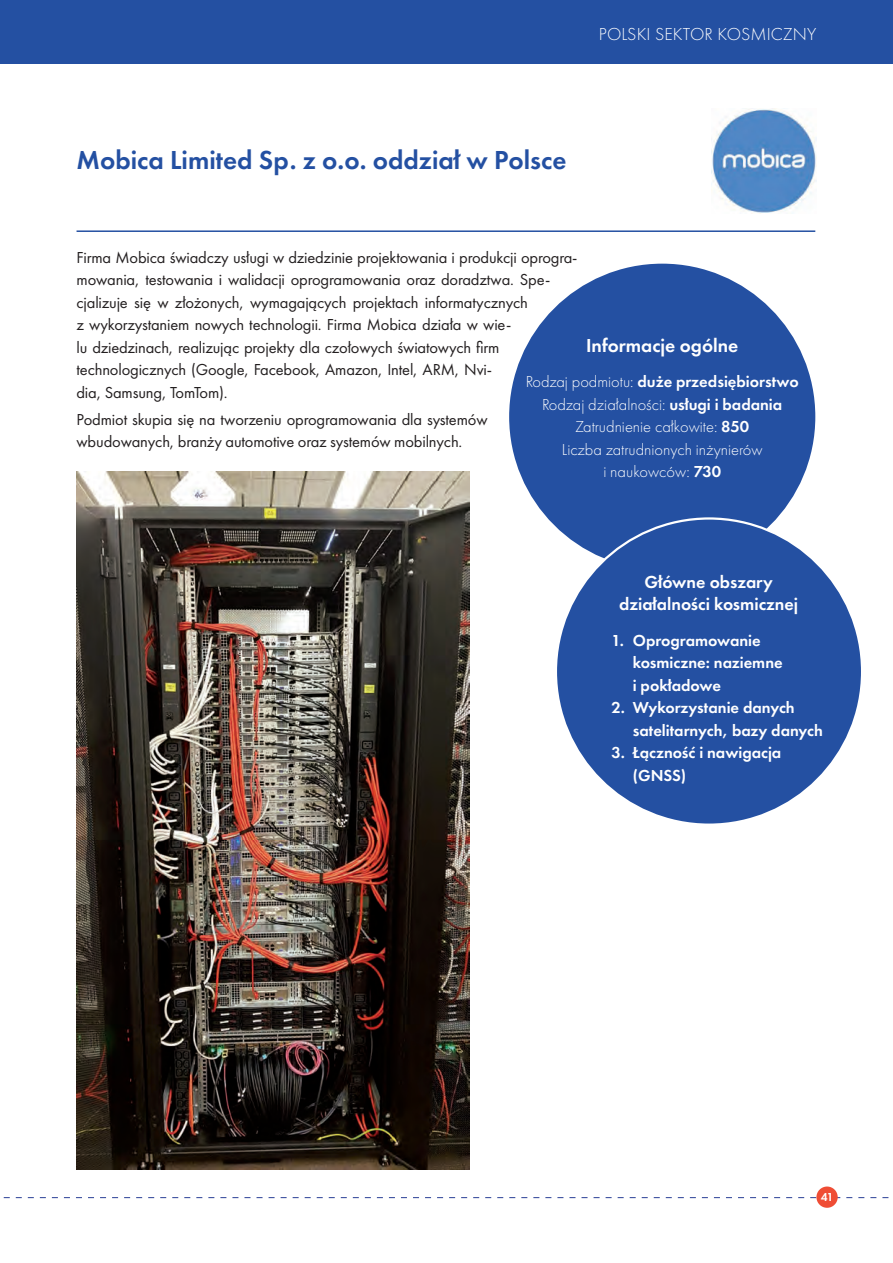
<style>
.page{position:relative;width:893px;height:1263px;background:#fff}
.page>*{position:absolute;margin:0;border:0;box-sizing:border-box;transform-origin:0 0}
.numer_rozdziału{font:600 27px "Futura PT";color:#2450a2}
.Pole_miejsca_i_daty{font:600 19.5px "Futura PT";color:#fff}
.Pole_miejsca_i_daty-2{font:600 18px/22.5px "Futura PT";color:#fff;text-align:center}
.t1{font:300 18px "Futura PT";letter-spacing:.01em;color:#fff}
.Normalny{font:16.5px/22.5px "Futura PT";letter-spacing:-.01em;color:#231f20}
.Normalny-2{font:600 16.5px/22.5px "Futura PT";color:#fff}
.Normalny-3{font:300 16.5px "Futura PT";color:#fff}
.t2{font:600 12px "Futura PT";color:#fff}
.s1{font-weight:300}
.s2{font-weight:600}
</style>
<div class="page">
<svg style="left:3px;top:1197px;width:886px;height:1px"></svg>
<div style="left:816px;top:1186px;width:22px;height:22px;background:#ef4d35;border-radius:50%"></div>
<div style="left:0;top:0;width:893px;height:64px;background:#2450a2"></div>
<hr style="left:77px;top:230px;width:738px;height:2px;background:#2450a2">
<div style="left:509px;top:264px;width:306px;height:306px;background:#2450a2;border-radius:50%"></div>
<div style="left:556px;top:518px;width:306px;height:307px;background:#2450a2;border-radius:50%"></div>
<img style="left:712px;top:109px;width:104px;height:105px">
<img style="left:77px;top:471px;width:392px;height:698px">
<p class="t1" style="left:599px;top:24px;width:219px">POLSKI SEKTOR KOSMICZNY</p>
<p class="numer_rozdziału" style="left:77px;top:143px;width:491px">Mobica Limited Sp. z o.o. oddział w Polsce</p>
<p class="Normalny" style="left:77px;top:246px;width:503px">Firma Mobica świadczy usługi w dziedzinie projektowania i produkcji oprogra&shy;mowania, testowania i walidacji oprogramowania oraz doradztwa. Spe&shy;cjalizuje się w złożonych, wymagających projektach informatycznych<br>z wykorzystaniem nowych technologii. Firma Mobica działa w wie-<br>lu dziedzinach, realizując projekty dla czołowych światowych firm technologicznych (Google, Facebook, Amazon, Intel, ARM, Nvi-<br>dia, Samsung, TomTom).</p>
<p class="Normalny" style="left:77px;top:408px;width:413px">Podmiot skupia się na tworzeniu oprogramowania dla systemów wbudowanych, branży automotive oraz systemów mobilnych.</p>
<p class="Pole_miejsca_i_daty" style="left:586px;top:333px;width:154px">Informacje ogólne</p>
<p class="Normalny-2" style="left:526px;top:370px;width:274px"><span class="s1">Rodzaj podmiotu:</span> duże przedsiębiorstwo</p>
<p class="Normalny-3" style="left:542px;top:395px;width:242px">Rodzaj działalności: <span class="s2">usługi i badania</span></p>
<p class="Normalny-3" style="left:575px;top:417px;width:176px">Zatrudnienie całkowite: <span class="s2">850</span></p>
<p class="Normalny-3" style="left:562px;top:440px;width:202px">Liczba zatrudnionych inżynierów</p>
<p class="Normalny-3" style="left:603px;top:462px;width:119px">i naukowców: <span class="s2">730</span></p>
<p class="Pole_miejsca_i_daty-2" style="left:619px;top:570px;width:181px">Główne obszary działalności kosmicznej</p>
<p class="Normalny-2" style="left:633px;top:629px;width:151px;text-indent:-21px">1. Oprogramowanie kosmiczne: naziemne i pokładowe</p>
<p class="Normalny-2" style="left:633px;top:696px;width:192px;text-indent:-21px">2. Wykorzystanie danych satelitarnych, bazy danych</p>
<p class="Normalny-2" style="left:633px;top:741px;width:150px;text-indent:-21px">3. Łączność i nawigacja (GNSS)</p>
<p class="t2" style="left:821px;top:1189px;width:14px">41</p>
</div>
